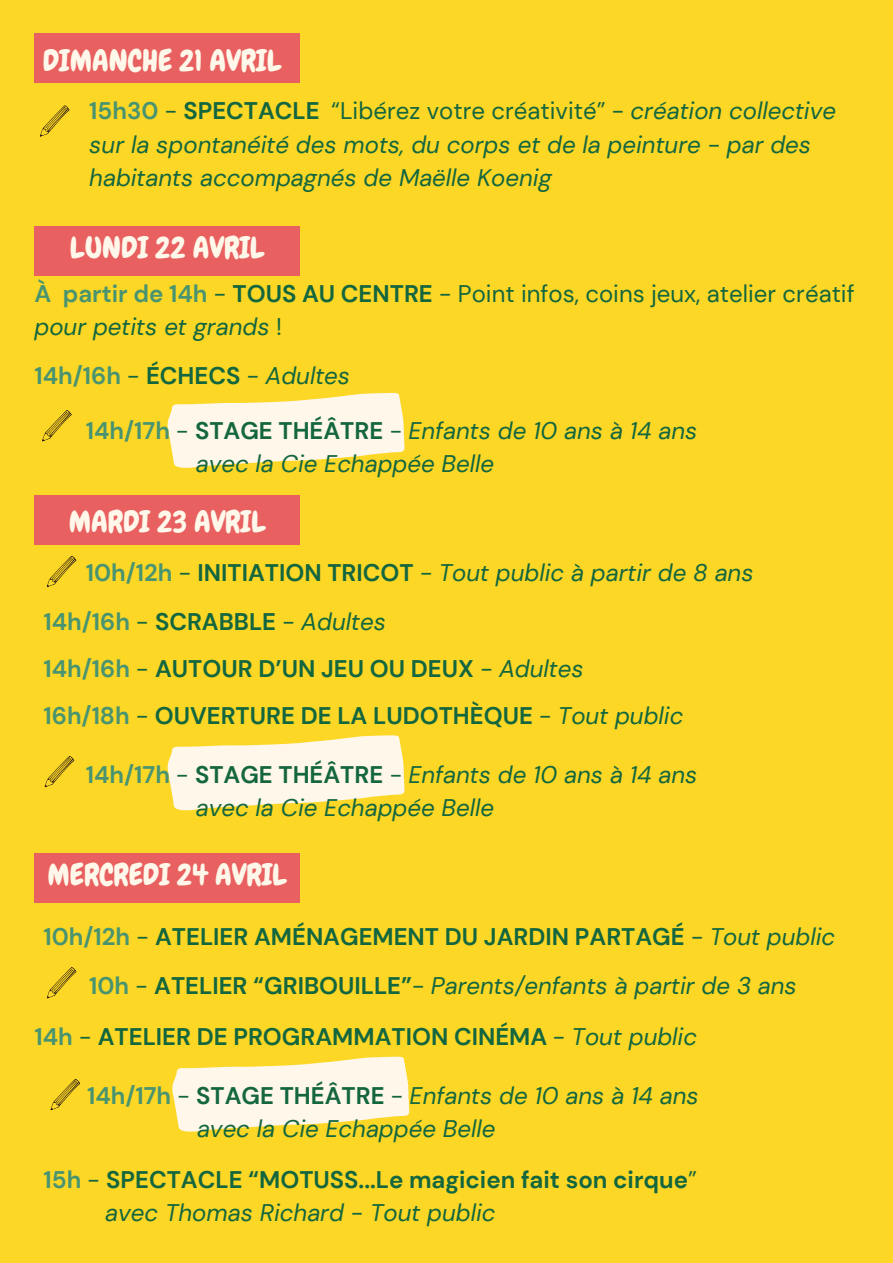
<style>
.page{position:relative;width:893px;height:1263px;background:#fdd725}
.page>*{position:absolute;margin:0;border:0;box-sizing:border-box;transform-origin:0 0}
.t1{font:30px "Chewy";color:#fff7e9}
.t2{font:italic 24px/33.2px "DM Sans";color:#13663e}
.t3{font:700 24px "DM Sans";color:#13663e}
.t4{font:24px/33.2px "DM Sans";color:#13663e}
.t5{font:700 24px "DM Sans";color:#499470}
.s1{font-weight:700;font-style:normal;color:#499470}
.s2{font-style:normal}
.s3{font-weight:700;font-style:normal}
.s4{font-weight:700;color:#499470}
.s5{font-weight:700}
.s6{font-style:italic}
.s7{font-weight:400;color:#13663e}
.s8{color:#13663e}
.s9{font-weight:400;font-style:italic;color:#13663e}
.s10{color:#499470}
.s11{font-weight:400}
.s12{font-weight:400;font-style:italic}
</style>
<div class="page">
<div style="left:34px;top:226px;width:266px;height:50px;background:#e86060"></div>
<svg style="left:167px;top:393px;width:237px;height:75px"></svg>
<svg style="left:42px;top:410px;width:30px;height:32px"></svg>
<div style="left:34px;top:495px;width:266px;height:49px;background:#e86060"></div>
<svg style="left:46px;top:555px;width:31px;height:32px"></svg>
<svg style="left:167px;top:735px;width:237px;height:75px"></svg>
<svg style="left:44px;top:756px;width:31px;height:32px"></svg>
<div style="left:34px;top:853px;width:266px;height:49px;background:#e86060"></div>
<svg style="left:172px;top:1057px;width:237px;height:75px"></svg>
<svg style="left:50px;top:1079px;width:31px;height:32px"></svg>
<svg style="left:46px;top:967px;width:31px;height:32px"></svg>
<div style="left:34px;top:34px;width:266px;height:49px;background:#e86060"></div>
<svg style="left:40px;top:105px;width:30px;height:32px"></svg>
<h1 class="t1" style="left:43px;top:42px;width:240px">DIMANCHE 21 AVRIL</h1>
<p class="t2" style="left:89px;top:95px;width:748px"><span class="s1">15h30</span> <span class="s2">-</span> <span class="s3">SPECTACLE</span> <span class="s2">“Libérez votre créativité” -</span> création collective sur la spontanéité des mots, du corps et de la peinture - par des habitants accompagnés de Maëlle Koenig</p>
<h1 class="t1" style="left:70px;top:228px;width:196px">LUNDI 22 AVRIL</h1>
<p class="t4" style="left:34px;top:277px;width:821px"><span class="s4">À partir de 14h</span> - <span class="s5">TOUS AU CENTRE</span> - Point infos, coins jeux, atelier créatif <span class="s6">pour petits et grands</span> !</p>
<p class="t5" style="left:34px;top:361px;width:317px">14h/16h <span class="s7">-</span> <span class="s8">ÉCHECS</span> <span class="s7">-</span> <span class="s9">Adultes</span></p>
<h1 class="t2" style="left:86px;top:414px;width:613px"><span class="s1">14h/17h</span> <span class="s2">-</span> <span class="s3">STAGE THÉÂTRE</span> <span class="s2">-</span> Enfants de 10 ans à 14 ans</h1>
<p class="t2" style="left:196px;top:447px;width:300px">avec la Cie Echappée Belle</p>
<p class="t1" style="left:69px;top:503px;width:199px">MARDI 23 AVRIL</p>
<p class="t2" style="left:86px;top:556px;width:669px"><span class="s1">10h/12h</span> <span class="s2">-</span> <span class="s3">INITIATION TRICOT</span> <span class="s2">-</span> Tout public à partir de 8 ans</p>
<p class="t3" style="left:43px;top:607px;width:344px"><span class="s10">14h/16h</span> <span class="s11">-</span> SCRABBLE <span class="s11">-</span> <span class="s12">Adultes</span></p>
<p class="t3" style="left:43px;top:654px;width:542px"><span class="s10">14h/16h</span> <span class="s11">-</span> AUTOUR D’UN JEU OU DEUX <span class="s11">-</span> <span class="s12">Adultes</span></p>
<p class="t3" style="left:43px;top:700px;width:641px"><span class="s10">16h/18h</span> <span class="s11">-</span> OUVERTURE DE LA LUDOTHÈQUE <span class="s11">-</span> <span class="s12">Tout public</span></p>
<h1 class="t2" style="left:86px;top:758px;width:613px"><span class="s1">14h/17h</span> <span class="s2">-</span> <span class="s3">STAGE THÉÂTRE</span> <span class="s2">-</span> Enfants de 10 ans à 14 ans</h1>
<p class="t2" style="left:196px;top:791px;width:300px">avec la Cie Echappée Belle</p>
<p class="t1" style="left:48px;top:855px;width:241px">MERCREDI 24 AVRIL</p>
<p class="t3" style="left:43px;top:921px;width:793px"><span class="s10">10h/12h</span> <span class="s11">-</span> ATELIER AMÉNAGEMENT DU JARDIN PARTAGÉ <span class="s11">-</span> <span class="s12">Tout public</span></p>
<p class="t2" style="left:89px;top:969px;width:709px"><span class="s1">10h</span> <span class="s2">-</span> <span class="s3">ATELIER “GRIBOUILLE”</span><span class="s2">-</span> Parents/enfants à partir de 3 ans</p>
<p class="t3" style="left:34px;top:1021px;width:664px"><span class="s10">14h</span> <span class="s11">-</span> ATELIER DE PROGRAMMATION CINÉMA <span class="s11">-</span> <span class="s12">Tout public</span></p>
<p class="t2" style="left:87px;top:1079px;width:613px"><span class="s1">14h/17h</span> <span class="s2">-</span> <span class="s3">STAGE THÉÂTRE</span> <span class="s2">-</span> Enfants de 10 ans à 14 ans</p>
<p class="t2" style="left:197px;top:1112px;width:300px">avec la Cie Echappée Belle</p>
<p class="t3" style="left:43px;top:1164px;width:655px"><span class="s10">15h</span> <span class="s11">-</span> SPECTACLE “MOTUSS...Le magicien fait son cirque<span class="s11">”</span></p>
<p class="t2" style="left:105px;top:1196px;width:392px">avec Thomas Richard - Tout public</p>
</div>
